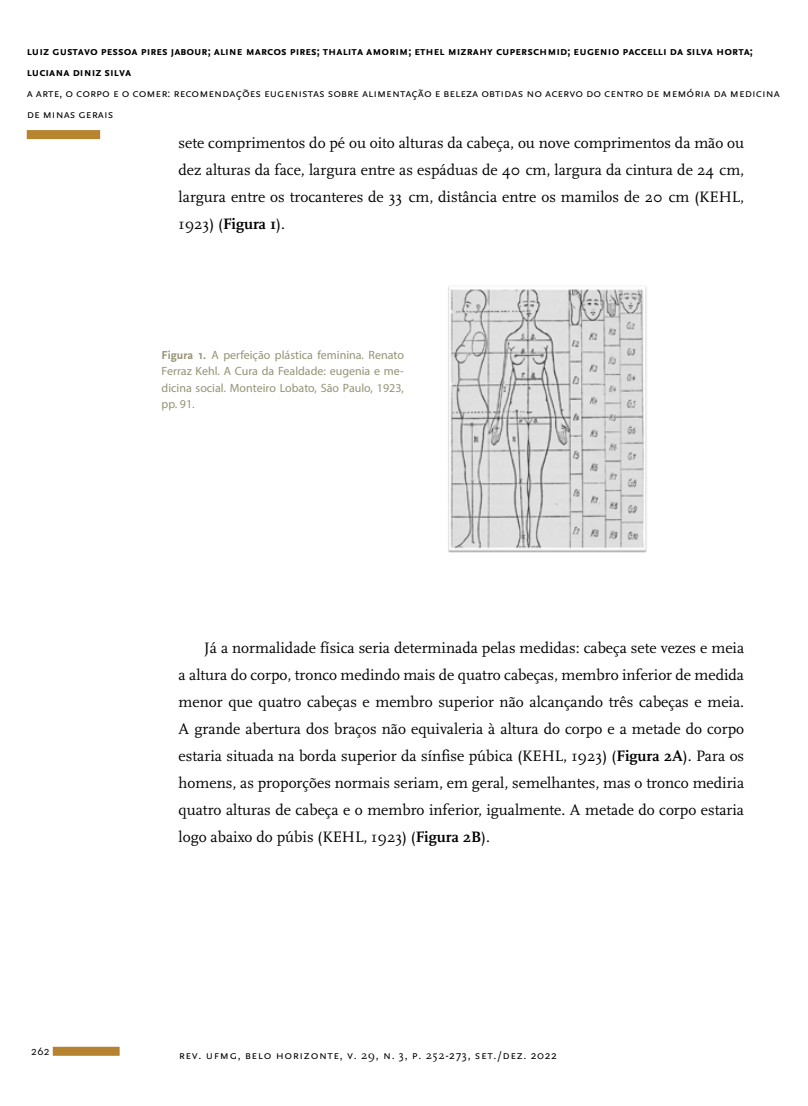
<style>
.page{position:relative;width:808px;height:1106px;background:#fff}
.page>*{position:absolute;margin:0;border:0;box-sizing:border-box;transform-origin:0 0}
.t1{font:15.75px/27px "Scala";color:#000;text-align:justify}
.t2{font:700 12px/21px "Scala Sans Caps";color:#000}
.t3{font:12px/16.5px "Myriad Pro";color:#959374;text-align:justify}
.t4{font:12px/21px "Scala Sans Caps";color:#000}
.t5{font:12px "Scala Sans Caps";letter-spacing:.05em;color:#000}
.t6{font:12px "Neutra Text";color:#000}
.s1{font-weight:700}
.s2{font-family:"Scala Sans";font-weight:700}
.s3{font-family:"Scala"}
.s4{font-family:"Scala Sans"}
</style>
<div class="page">
<div style="left:53px;top:1046px;width:67px;height:9px;background:#b6822f"></div>
<div style="left:27px;top:130px;width:73px;height:9px;background:#b88430"></div>
<img style="left:448px;top:286px;width:199px;height:267px">
<p class="t2" style="left:27px;top:41px;width:728px">luiz gustavo pessoa pires jabour; aline marcos pires; thalita amorim; ethel mizrahy cuperschmid; eugenio paccelli da silva horta; luciana diniz silva</p>
<p class="t4" style="left:27px;top:83px;width:755px">a arte, o corpo e o comer: recomendações eugenistas sobre alimentação e beleza obtidas no acervo do centro de memória da medicina de minas gerais</p>
<p class="t1" style="left:179px;top:129px;width:567px">sete comprimentos do pé ou oito alturas da cabeça, ou nove comprimentos da mão ou dez alturas da face, largura entre as espáduas de 40 cm, largura da cintura de 24 cm, largura entre os trocanteres de 33 cm, distância entre os mamilos de 20 cm (KEHL, 1923) (<span class="s1">Figura 1</span>).</p>
<p class="t3" style="left:162px;top:346px;width:244px"><span class="s2">Figura 1.</span> A perfeição plástica feminina. Renato Ferraz Kehl. A Cura da Fealdade: eugenia e me&shy;dicina social. Monteiro Lobato, São Paulo, 1923, pp. 91.</p>
<p class="t1" style="left:179px;top:634px;width:567px;text-indent:26px">Já a normalidade física seria determinada pelas medidas: cabeça sete vezes e meia a altura do corpo, tronco medindo mais de quatro cabeças, membro inferior de medida menor que quatro cabeças e membro superior não alcançando três cabeças e meia.<br>A grande abertura dos braços não equivaleria à altura do corpo e a metade do corpo estaria situada na borda superior da sínfise púbica (KEHL, 1923) (<span class="s1">Figura 2A</span>). Para os homens, as proporções normais seriam, em geral, semelhantes, mas o tronco mediria quatro alturas de cabeça e o membro inferior, igualmente. A metade do corpo estaria logo abaixo do púbis (KEHL, 1923) (<span class="s1">Figura 2B</span>).</p>
<p class="t6" style="left:31px;top:1043px;width:20px">262</p>
<p class="t5" style="left:179px;top:1048px;width:380px">rev. ufmg, belo horizonte, v. <span class="s3">29</span>, n. <span class="s4">3</span>, p. <span class="s3">252-</span><span class="s4">273</span>, set./dez. <span class="s4">2022</span></p>
</div>
